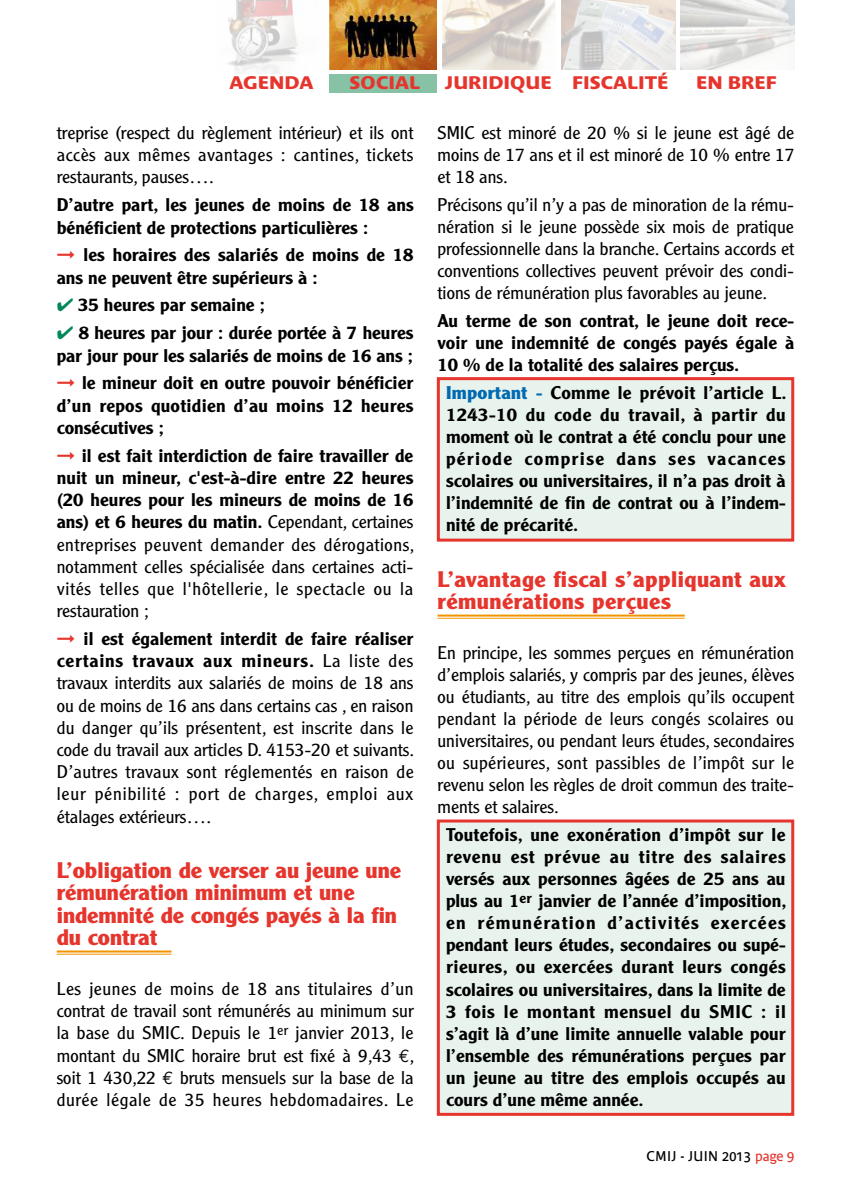
<style>
.page{position:relative;width:851px;height:1191px;background:#fff}
.page>*{position:absolute;margin:0;border:0;box-sizing:border-box;transform-origin:0 0}
.t1{font:700 22px/22.2px "Clearface Gothic LH";color:#e5352d;scale:1.1 1}
.t2{font:700 22px/22px "Clearface Gothic LH";letter-spacing:.02em;color:#e5352d;scale:1.1 1}
.t3{font:300 18px/22.2px "Clearface Gothic LH";color:#000;text-align:justify;scale:1.1 1}
.t4{font:500 18px/22px "Clearface Gothic LH";color:#000;text-align:justify;scale:1.1 1}
.t5{font:700 18px "Bienvenue Beta";color:#e5352d;scale:1.1 1}
.t6{font:14px "Bienvenue Beta";letter-spacing:.02em;color:#000}
.s1{color:#e5352d}
.s2{color:#008858}
.s3{font-weight:500}
.s4{font-family:"Euro Mono";font-weight:400}
.s5{font-weight:700;color:#006ab2}
</style>
<div class="page">
<div style="left:329px;top:74px;width:108px;height:19px;background:#87c2a7"></div>
<img style="left:680px;top:0;width:113px;height:69px">
<img style="left:561px;top:0;width:114px;height:69px">
<img style="left:442px;top:0;width:113px;height:69px">
<img style="left:329px;top:0;width:108px;height:69px">
<img style="left:228px;top:0;width:70px;height:74px">
<div style="left:437px;top:819px;width:357px;height:296px;background:#e9f3ed;border:3px solid #e5352d"></div>
<div style="left:437px;top:377px;width:357px;height:164px;background:#e9f3ed;border:3px solid #e5352d"></div>
<hr style="left:57px;top:950px;width:114px;height:2px;background:#f29400">
<hr style="left:57px;top:954px;width:114px;height:1px;background:#f29400">
<hr style="left:437px;top:614px;width:247px;height:2px;background:#f29400">
<hr style="left:437px;top:618px;width:247px;height:1px;background:#f29400">
<p class="t5" style="left:229px;top:72px;width:78px">AGENDA</p>
<p class="t5" style="left:349px;top:72px;width:66px">SOCIAL</p>
<p class="t5" style="left:445px;top:72px;width:205px">JURIDIQUE FISCALITÉ</p>
<p class="t5" style="left:696px;top:72px;width:75px">EN BREF</p>
<p class="t3" style="left:57px;top:122px;width:326px">treprise (respect du règlement intérieur) et ils ont accès aux mêmes avantages : cantines, tickets restaurants, pauses….</p>
<p class="t4" style="left:57px;top:194px;width:326px">D’autre part, les jeunes de moins de 18 ans bénéficient de protections particulières :</p>
<p class="t4" style="left:57px;top:244px;width:326px"><span class="s1">➞</span> les horaires des salariés de moins de 18 ans ne peuvent être supérieurs à :</p>
<p class="t4" style="left:57px;top:294px;width:191px"><span class="s2">✔</span> 35 heures par semaine ;</p>
<p class="t4" style="left:57px;top:322px;width:326px"><span class="s2">✔</span> 8 heures par jour : durée portée à 7 heures par jour pour les salariés de moins de 16 ans ;</p>
<p class="t4" style="left:57px;top:372px;width:326px"><span class="s1">➞</span> le mineur doit en outre pouvoir bénéficier d’un repos quotidien d’au moins 12 heures consécutives ;</p>
<p class="t3" style="left:57px;top:444px;width:326px"><span class="s1">➞</span> <span class="s3">il est fait interdiction de faire travailler de nuit un mineur, c'est-à-dire entre 22 heures (20 heures pour les mineurs de moins de 16 ans) et 6 heures du matin.</span> Cependant, certaines entreprises peuvent demander des dérogations, notamment celles spécialisée dans certaines acti&shy;vités telles que l'hôtellerie, le spectacle ou la restauration ;</p>
<p class="t3" style="left:57px;top:627px;width:326px"><span class="s1">➞</span> <span class="s3">il est également interdit de faire réaliser certains travaux aux mineurs.</span> La liste des travaux interdits aux salariés de moins de 18 ans ou de moins de 16 ans dans certains cas , en raison du danger qu’ils présentent, est inscrite dans le code du travail aux articles D. 4153-20 et suivants.<br>D’autres travaux sont réglementés en raison de leur pénibilité : port de charges, emploi aux étalages extérieurs….</p>
<p class="t1" style="left:57px;top:859px;width:314px">L’obligation de verser au jeune une rémunération minimum et une indemnité de congés payés à la fin du contrat</p>
<p class="t3" style="left:57px;top:977px;width:326px">Les jeunes de moins de 18 ans titulaires d’un contrat de travail sont rémunérés au minimum sur la base du SMIC. Depuis le 1<sup>er</sup> janvier 2013, le montant du SMIC horaire brut est fixé à 9,43 <span class="s4">€</span>, soit 1 430,22 <span class="s4">€</span> bruts mensuels sur la base de la durée légale de 35 heures hebdomadaires. Le</p>
<p class="t3" style="left:437px;top:122px;width:326px">SMIC est minoré de 20 % si le jeune est âgé de moins de 17 ans et il est minoré de 10 % entre 17 et 18 ans.</p>
<p class="t3" style="left:437px;top:194px;width:326px">Précisons qu’il n’y a pas de minoration de la rému&shy;nération si le jeune possède six mois de pratique professionnelle dans la branche. Certains accords et conventions collectives peuvent prévoir des condi&shy;tions de rémunération plus favorables au jeune.</p>
<p class="t4" style="left:437px;top:309px;width:326px">Au terme de son contrat, le jeune doit rece&shy;voir une indemnité de congés payés égale à 10 % de la totalité des salaires perçus.</p>
<p class="t4" style="left:446px;top:381px;width:311px"><span class="s5">Important -</span> Comme le prévoit l’article L.<br>1243-10 du code du travail, à partir du moment où le contrat a été conclu pour une période comprise dans ses vacances scolaires ou universitaires, il n’a pas droit à l’indemnité de fin de contrat ou à l’indem&shy;nité de précarité.</p>
<p class="t2" style="left:437px;top:568px;width:318px">L’avantage fiscal s’appliquant aux rémunérations perçues</p>
<p class="t3" style="left:437px;top:641px;width:326px">En principe, les sommes perçues en rémunération d’emplois salariés, y compris par des jeunes, élèves ou étudiants, au titre des emplois qu’ils occupent pendant la période de leurs congés scolaires ou universitaires, ou pendant leurs études, secondaires ou supérieures, sont passibles de l’impôt sur le revenu selon les règles de droit commun des traite&shy;ments et salaires.</p>
<p class="t4" style="left:446px;top:823px;width:311px">Toutefois, une exonération d’impôt sur le revenu est prévue au titre des salaires versés aux personnes âgées de 25 ans au plus au 1<sup>er</sup> janvier de l’année d’imposition, en rémunération d’activités exercées pendant leurs études, secondaires ou supé&shy;rieures, ou exercées durant leurs congés scolaires ou universitaires, dans la limite de 3 fois le montant mensuel du SMIC : il s’agit là d’une limite annuelle valable pour l’ensemble des rémunérations perçues par un jeune au titre des emplois occupés au cours d’une même année.</p>
<p class="t6" style="left:646px;top:1148px;width:149px">CMIJ - JUIN 2013 <span class="s1">page 9</span></p>
</div>
